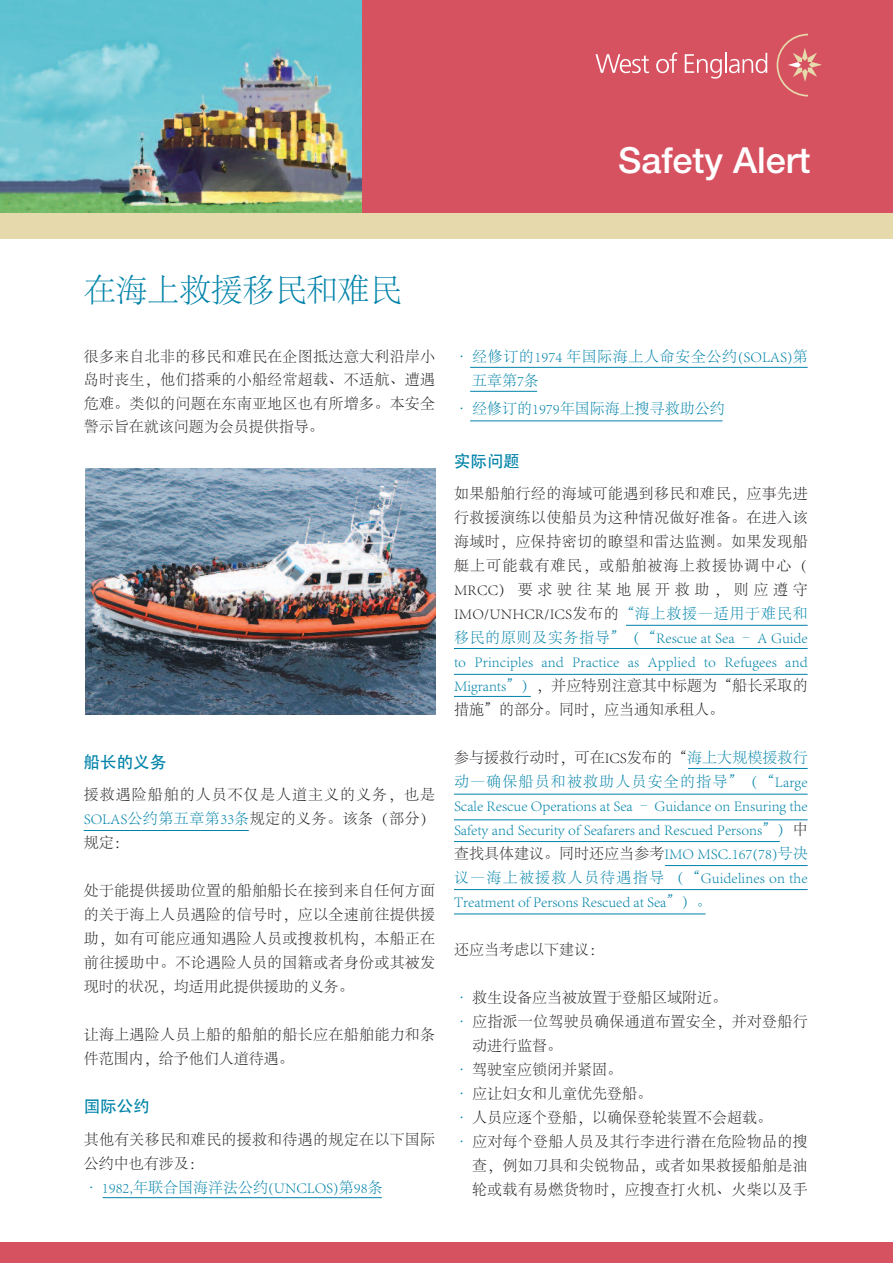
<style>
.page{position:relative;width:893px;height:1263px;background:#fff}
.page>*{position:absolute;margin:0;border:0;box-sizing:border-box;transform-origin:0 0}
.t1{font:500 36px "Helvetica Neue";color:#fff}
.t2{font:300 32.25px "Adobe Song Std";letter-spacing:-.015em;color:#0083a9}
.t3{font:16.5px "ST Heiti";color:#0083a9}
.t4{font:300 15px/24px "Adobe Song Std";letter-spacing:.02em;color:#231f20;text-align:justify}
.t5{font:300 15px/24px "Adobe Song Std";color:#0083a9;text-align:justify}
.t6{font:300 15px "Adobe Song Std";color:#231f20}
.t7{font:300 15px/24px "Adobe Song Std";letter-spacing:.04em;color:#0083a9}
.s1{color:#0083a9}
.s2{color:#231f20}
</style>
<div class="page">
<div style="left:0;top:1242px;width:893px;height:21px;background:#d75261"></div>
<img style="left:85px;top:469px;width:350px;height:246px">
<hr style="left:84px;top:830px;width:165px;height:1px;background:#0083a9">
<div style="left:0;top:0;width:893px;height:219px;background:#d75261"></div>
<img style="left:0;top:0;width:361px;height:213px">
<svg style="left:776px;top:34px;width:46px;height:62px"></svg>
<svg style="left:595px;top:54px;width:54px;height:19px"></svg>
<svg style="left:656px;top:52px;width:21px;height:21px"></svg>
<svg style="left:685px;top:53px;width:82px;height:26px"></svg>
<div style="left:0;top:213px;width:893px;height:26px;background:#e6daac"></div>
<hr style="left:103px;top:1197px;width:279px;height:1px;background:#0083a9">
<hr style="left:470px;top:367px;width:338px;height:1px;background:#0083a9">
<hr style="left:470px;top:421px;width:252px;height:1px;background:#0083a9">
<hr style="left:626px;top:625px;width:182px;height:1px;background:#0083a9">
<hr style="left:454px;top:648px;width:354px;height:1px;background:#0083a9">
<hr style="left:454px;top:674px;width:354px;height:1px;background:#0083a9">
<hr style="left:454px;top:696px;width:77px;height:1px;background:#0083a9">
<hr style="left:454px;top:794px;width:354px;height:1px;background:#0083a9">
<hr style="left:454px;top:819px;width:354px;height:1px;background:#0083a9">
<hr style="left:454px;top:841px;width:326px;height:1px;background:#0083a9">
<hr style="left:665px;top:865px;width:143px;height:1px;background:#0083a9">
<hr style="left:454px;top:889px;width:354px;height:1px;background:#0083a9">
<hr style="left:454px;top:914px;width:251px;height:1px;background:#0083a9">
<hr style="left:688px;top:768px;width:120px;height:1px;background:#0083a9">
<hr style="left:470px;top:391px;width:67px;height:1px;background:#0083a9">
<h1 class="t1" style="left:618px;top:131px;width:194px">Safety Alert</h1>
<h2 class="t2" style="left:84px;top:273px;width:320px">在海上救援移民和难民</h2>
<p class="t4" style="left:84px;top:345px;width:353px;line-height:23.2px">很多来自北非的移民和难民在企图抵达意大利沿岸小岛时丧生，他们搭乘的小船经常超载、不适航、遭遇危难。类似的问题在东南亚地区也有所增多。本安全警示旨在就该问题为会员提供指导。</p>
<p class="t3" style="left:84px;top:754px;width:84px">船长的义务</p>
<p class="t4" style="left:84px;top:783px;width:353px">援救遇险船舶的人员不仅是人道主义的义务，也是<span class="s1">SOLAS公约第五章第33条</span>规定的义务。该条（部分）规定：</p>
<p class="t4" style="left:84px;top:879px;width:353px">处于能提供援助位置的船舶船长在接到来自任何方面的关于海上人员遇险的信号时，应以全速前往提供援助，如有可能应通知遇险人员或搜救机构，本船正在前往援助中。不论遇险人员的国籍或者身份或其被发现时的状况，均适用此提供援助的义务。</p>
<p class="t4" style="left:84px;top:1023px;width:353px">让海上遇险人员上船的船舶的船长应在船舶能力和条件范围内，给予他们人道待遇。</p>
<p class="t3" style="left:84px;top:1098px;width:68px">国际公约</p>
<p class="t4" style="left:84px;top:1128px;width:353px">其他有关移民和难民的援救和待遇的规定在以下国际公约中也有涉及：</p>
<p class="t5" style="left:84px;top:1176px;width:301px">• 1982,年联合国海洋法公约(UNCLOS)第98条</p>
<p class="t7" style="left:472px;top:345px;width:337px;text-indent:-18px">• 经修订的1974 年国际海上人命安全公约(SOLAS)第五章第7条</p>
<p class="t5" style="left:454px;top:397px;width:272px">• 经修订的1979年国际海上搜寻救助公约</p>
<p class="t3" style="left:454px;top:452px;width:67px">实际问题</p>
<p class="t4" style="left:454px;top:482px;width:355px">如果船舶行经的海域可能遇到移民和难民，应事先进行救援演练以使船员为这种情况做好准备。在进入该海域时，应保持密切的瞭望和雷达监测。如果发现船艇上可能载有难民，或船舶被海上救援协调中心（MRCC）要求驶往某地展开救助，则应遵守IMO/UNHCR/ICS发布的<span class="s1">“海上救援—适用于难民和移民的原则及实务指导”（“Rescue at Sea – A Guide to Principles and Practice as Applied to Refugees and Migrants”）</span>，并应特别注意其中标题为“船长采取的措施”的部分。同时，应当通知承租人。</p>
<p class="t5" style="left:454px;top:746px;width:355px"><span class="s2">参与援救行动时，可在ICS发布的“</span>海上大规模援救行动—确保船员和被救助人员安全的指导”（“Large Scale Rescue Operations at Sea – Guidance on Ensuring the Safety and Security of Seafarers and Rescued Persons”）<span class="s2">中查找具体建议。同时还应当参考</span>IMO MSC.167(78)号决议—海上被援救人员待遇指导（“Guidelines on the Treatment of Persons Rescued at Sea”）。</p>
<p class="t6" style="left:454px;top:941px;width:151px">还应当考虑以下建议：</p>
<p class="t6" style="left:454px;top:989px;width:275px"><span class="s1">•</span> 救生设备应当被放置于登船区域附近。</p>
<p class="t4" style="left:472px;top:1010px;width:337px;text-indent:-18px"><span class="s1">•</span> 应指派一位驾驶员确保通道布置安全，并对登船行动进行监督。</p>
<p class="t6" style="left:454px;top:1061px;width:170px"><span class="s1">•</span> 驾驶室应锁闭并紧固。</p>
<p class="t6" style="left:454px;top:1085px;width:200px"><span class="s1">•</span> 应让妇女和儿童优先登船。</p>
<p class="t6" style="left:454px;top:1109px;width:320px"><span class="s1">•</span> 人员应逐个登船，以确保登轮装置不会超载。</p>
<p class="t4" style="left:472px;top:1130px;width:337px;text-indent:-18px"><span class="s1">•</span> 应对每个登船人员及其行李进行潜在危险物品的搜查，例如刀具和尖锐物品，或者如果救援船舶是油轮或载有易燃货物时，应搜查打火机、火柴以及手</p>
</div>
